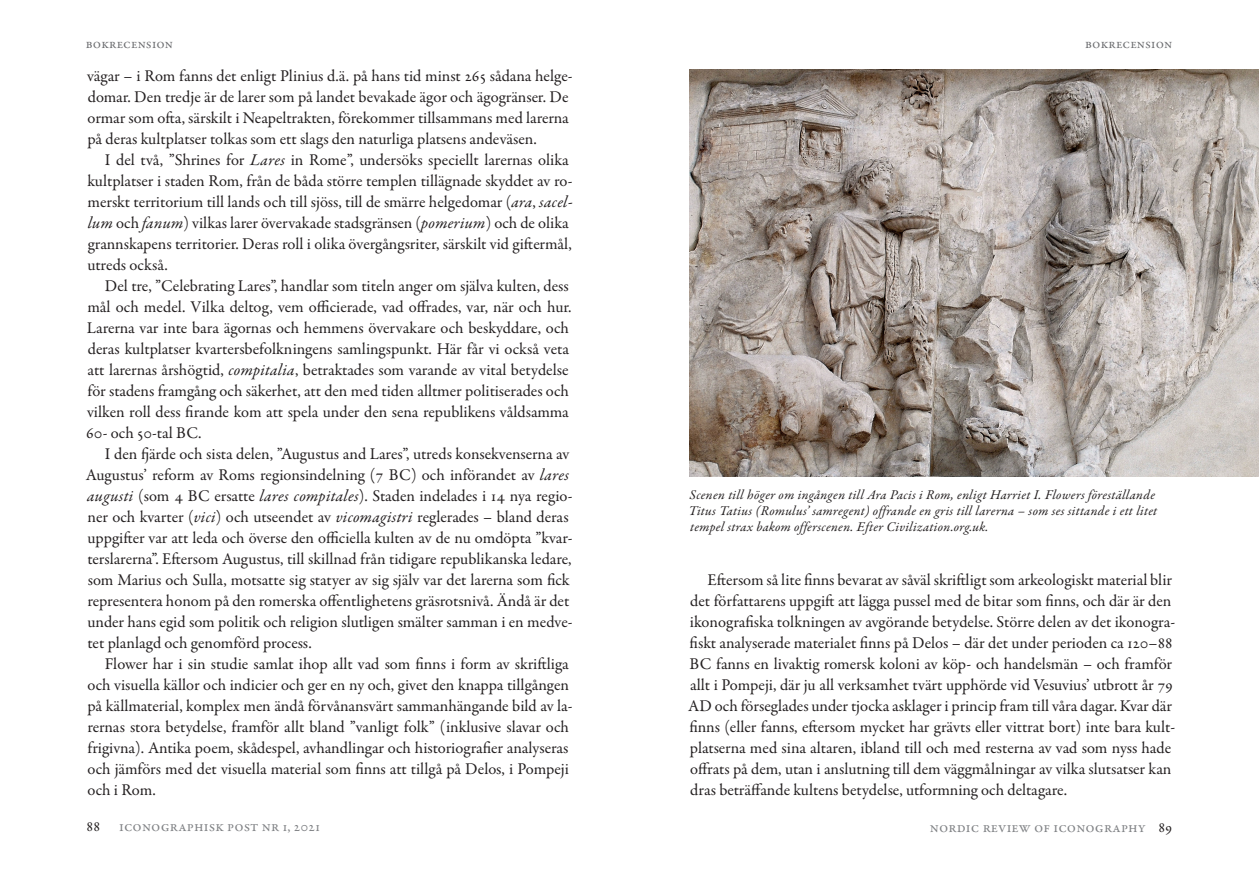
<style>
.page{position:relative;width:1259px;height:893px;background:#fff}
.page>*{position:absolute;margin:0;border:0;box-sizing:border-box;transform-origin:0 0}
.Brödtext_indrag{font:16.5px/21px "Garamond Premr Pro";color:#231f20}
.t1{font:15px "Garamond Premr Pro";letter-spacing:.01em;color:#808285}
.t2{font:15px "Garamond Premr Pro";color:#231f20}
.Bildtexter{font:italic 13.5px/16.2px "Garamond Premr Pro";letter-spacing:.025em;color:#231f20}
.t3{font:13.5px "Garamond Premr Pro";letter-spacing:.01em;color:#6c6d70}
.s1{font-style:italic}
.s2{color:#231f20}
</style>
<div class="page">
<img style="left:689px;top:69px;width:570px;height:407px">
<p class="t3" style="left:86px;top:35px;width:89px">bokrecension</p>
<p class="Brödtext_indrag" style="left:87px;top:66px;width:487px">vägar – i Rom fanns det enligt Plinius d.ä. på hans tid minst 265 sådana helge&shy;domar. Den tredje är de larer som på landet bevakade ägor och ägogränser. De ormar som ofta, särskilt i Neapeltrakten, förekommer tillsammans med larerna på deras kultplatser tolkas som ett slags den naturliga platsens andeväsen.</p>
<p class="Brödtext_indrag" style="left:87px;top:150px;width:487px;text-indent:17px">I del två, ”Shrines for <span class="s1">Lares</span> in Rome”, undersöks speciellt larernas olika kultplatser i staden Rom, från de båda större templen tillägnade skyddet av ro&shy;merskt territorium till lands och till sjöss, till de smärre helgedomar (<span class="s1">ara</span>, <span class="s1">sacel&shy;lum</span> och <span class="s1">fanum</span>) vilkas larer övervakade stadsgränsen (<span class="s1">pomerium</span>) och de olika grannskapens territorier. Deras roll i olika övergångsriter, särskilt vid giftermål, utreds också.</p>
<p class="Brödtext_indrag" style="left:86px;top:276px;width:487px;text-indent:19px">Del tre, ”Celebrating Lares”, handlar som titeln anger om själva kulten, dess mål och medel. Vilka deltog, vem officierade, vad offrades, var, när och hur.<br>Larerna var inte bara ägornas och hemmens övervakare och beskyddare, och deras kultplatser kvartersbefolkningens samlingspunkt. Här får vi också veta att larernas årshögtid, <span class="s1">compitalia</span>, betraktades som varande av vital betydelse för stadens framgång och säkerhet, att den med tiden alltmer politiserades och vilken roll dess firande kom att spela under den sena republikens våldsamma 60- och 50-tal BC.</p>
<p class="Brödtext_indrag" style="left:86px;top:444px;width:488px;text-indent:19px">I den fjärde och sista delen, ”Augustus and Lares”, utreds konsekvenserna av Augustus’ reform av Roms regionsindelning (7 BC) och införandet av <span class="s1">lares augusti</span> (som 4 BC ersatte <span class="s1">lares compitales</span>). Staden indelades i 14 nya regio&shy;ner och kvarter (<span class="s1">vici</span>) och utseendet av <span class="s1">vicomagistri</span> reglerades – bland deras uppgifter var att leda och överse den officiella kulten av de nu omdöpta ”kvar&shy;terslarerna”. Eftersom Augustus, till skillnad från tidigare republikanska ledare, som Marius och Sulla, motsatte sig statyer av sig själv var det larerna som fick representera honom på den romerska offentlighetens gräsrotsnivå. Ändå är det under hans egid som politik och religion slutligen smälter samman i en medve&shy;tet planlagd och genomförd process.</p>
<p class="Brödtext_indrag" style="left:87px;top:654px;width:487px;text-indent:18px">Flower har i sin studie samlat ihop allt vad som finns i form av skriftliga och visuella källor och indicier och ger en ny och, givet den knappa tillgången på källmaterial, komplex men ändå förvånansvärt sammanhängande bild av la&shy;rernas stora betydelse, framför allt bland ”vanligt folk” (inklusive slavar och frigivna). Antika poem, skådespel, avhandlingar och historiografier analyseras och jämförs med det visuella material som finns att tillgå på Delos, i Pompeji och i Rom.</p>
<p class="t2" style="left:87px;top:817px;width:15px">88</p>
<p class="t1" style="left:119px;top:817px;width:203px">iconographisk post nr 1, 2021</p>
<p class="t3" style="left:1085px;top:36px;width:89px">bokrecension</p>
<p class="Bildtexter" style="left:688px;top:487px;width:470px">Scenen till höger om ingången till Ara Pacis i Rom, enligt Harriet I. Flowers föreställande<br>Titus Tatius (Romulus’ samregent) offrande en gris till larerna – som ses sittande i ett litet tempel strax bakom offerscenen. Efter Civilization.org.uk.</p>
<p class="Brödtext_indrag" style="left:688px;top:570px;width:488px;text-indent:19px">Eftersom så lite finns bevarat av såväl skriftligt som arkeologiskt material blir det författarens uppgift att lägga pussel med de bitar som finns, och där är den ikonografiska tolkningen av avgörande betydelse. Större delen av det ikonogra&shy;fiskt analyserade materialet finns på Delos – där det under perioden ca 120–88<br>BC fanns en livaktig romersk koloni av köp- och handelsmän – och framför allt i Pompeji, där ju all verksamhet tvärt upphörde vid Vesuvius’ utbrott år 79<br>AD och förseglades under tjocka asklager i princip fram till våra dagar. Kvar där finns (eller fanns, eftersom mycket har grävts eller vittrat bort) inte bara kult&shy;platserna med sina altaren, ibland till och med resterna av vad som nyss hade offrats på dem, utan i anslutning till dem väggmålningar av vilka slutsatser kan dras beträffande kultens betydelse, utformning och deltagare.</p>
<p class="t1" style="left:930px;top:818px;width:244px">nordic review of iconography <span class="s2">89</span></p>
</div>
